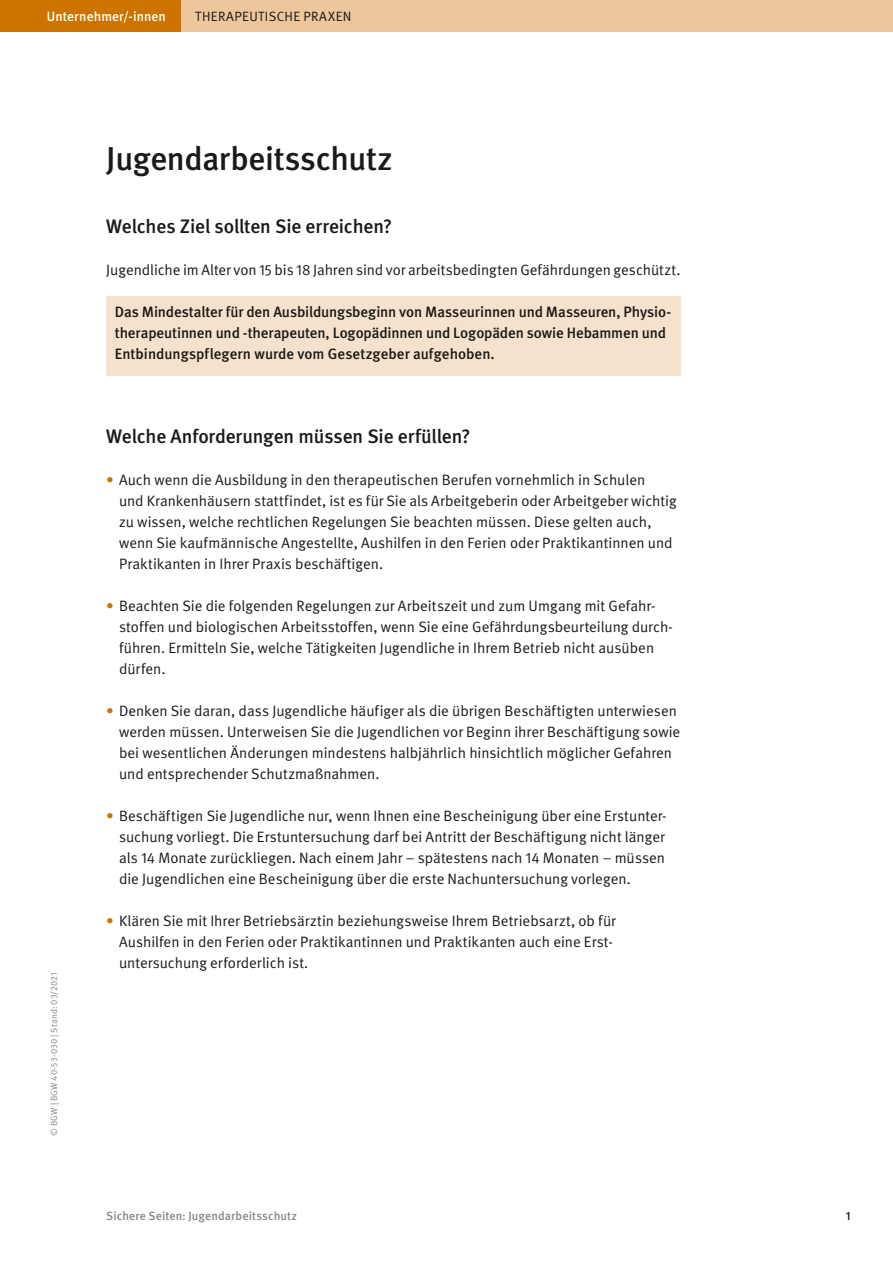
<style>
.page{position:relative;width:893px;height:1263px;background:#fff}
.page>*{position:absolute;margin:0;border:0;box-sizing:border-box;transform-origin:0 0}
.t1{font:500 33px "DGUV Meta";letter-spacing:-.01em;color:#1a1a18}
.t2{font:500 19.5px "DGUV Meta";letter-spacing:-.01em;color:#1a1a18}
.t3{font:15px/21px "DGUV Meta";color:#1a1a18}
.t4{font:500 15px/21px "DGUV Meta";letter-spacing:-.005em;color:#1a1a18}
.t5{font:13.5px "DGUV Meta";letter-spacing:.03em;color:#1a1a18}
.t6{font:500 13.5px "DGUV Meta";letter-spacing:.005em;color:#fff}
.t7{font:500 12px "DGUV Meta";letter-spacing:.01em;color:#878786}
.t8{font:500 12px "DGUV Meta";color:#1a1a18}
.t9{font:9px "DGUV Meta";letter-spacing:.025em;color:#878786}
.s1{color:#cc7300}
</style>
<div class="page">
<div style="left:180px;top:0;width:713px;height:32px;background:#edc69b"></div>
<div style="left:0;top:0;width:180px;height:32px;background:#cc7300"></div>
<div style="left:106px;top:296px;width:574px;height:80px;background:#f6e2cc"></div>
<p class="t6" style="left:47px;top:8px;width:121px">Unternehmer/-innen</p>
<p class="t5" style="left:195px;top:8px;width:158px">THERAPEUTISCHE PRAXEN</p>
<h1 class="t1" style="left:106px;top:139px;width:288px">Jugendarbeitsschutz</h1>
<h2 class="t2" style="left:106px;top:215px;width:287px">Welches Ziel sollten Sie erreichen?</h2>
<p class="t3" style="left:106px;top:259px;width:576px">Jugendliche im Alter von 15 bis 18 Jahren sind vor arbeitsbedingten Gefährdungen geschützt.</p>
<p class="t4" style="left:115px;top:302px;width:556px">Das Mindestalter für den Ausbildungsbeginn von Masseurinnen und Masseuren, Physio&shy;therapeutinnen und -therapeuten, Logopädinnen und Logopäden sowie Hebammen und<br>Entbindungspflegern wurde vom Gesetzgeber aufgehoben.</p>
<p class="t9" style="left:49px;top:1136px;width:165px;rotate:-90deg">© BGW | BGW 40-53-030 | Stand: 03/2021</p>
<h2 class="t2" style="left:106px;top:425px;width:366px">Welche Anforderungen müssen Sie erfüllen?</h2>
<p class="t3" style="left:119px;top:469px;width:559px;text-indent:-13px"><span class="s1">•</span> Auch wenn die Ausbildung in den therapeutischen Berufen vornehmlich in Schulen<br>und Krankenhäusern stattfindet, ist es für Sie als Arbeitgeberin oder Arbeitgeber wichtig zu wissen, welche rechtlichen Regelungen Sie beachten müssen. Diese gelten auch, wenn Sie kaufmännische Angestellte, Aushilfen in den Ferien oder Praktikantinnen und Praktikanten in Ihrer Praxis beschäftigen.</p>
<p class="t3" style="left:119px;top:595px;width:555px;text-indent:-13px"><span class="s1">•</span> Beachten Sie die folgenden Regelungen zur Arbeitszeit und zum Umgang mit Gefahr&shy;stoffen und biologischen Arbeitsstoffen, wenn Sie eine Gefährdungsbeurteilung durch&shy;führen. Ermitteln Sie, welche Tätigkeiten Jugendliche in Ihrem Betrieb nicht ausüben dürfen.</p>
<p class="t3" style="left:119px;top:700px;width:563px;text-indent:-13px"><span class="s1">•</span> Denken Sie daran, dass Jugendliche häufiger als die übrigen Beschäftigten unterwiesen werden müssen. Unterweisen Sie die Jugendlichen vor Beginn ihrer Beschäftigung sowie bei wesentlichen Änderungen mindestens halbjährlich hinsichtlich möglicher Gefahren und entsprechender Schutzmaßnahmen.</p>
<p class="t3" style="left:119px;top:805px;width:549px;text-indent:-13px"><span class="s1">•</span> Beschäftigen Sie Jugendliche nur, wenn Ihnen eine Bescheinigung über eine Erstunter&shy;suchung vorliegt. Die Erstuntersuchung darf bei Antritt der Beschäftigung nicht länger als 14 Monate zurückliegen. Nach einem Jahr – spätestens nach 14 Monaten – müssen die Jugendlichen eine Bescheinigung über die erste Nachuntersuchung vorlegen.</p>
<p class="t3" style="left:119px;top:910px;width:498px;text-indent:-13px"><span class="s1">•</span> Klären Sie mit Ihrer Betriebsärztin beziehungsweise Ihrem Betriebsarzt, ob für<br>Aushilfen in den Ferien oder Praktikantinnen und Praktikanten auch eine Erst&shy;untersuchung erforderlich ist.</p>
<p class="t7" style="left:106px;top:1209px;width:192px">Sichere Seiten: Jugendarbeitsschutz</p>
<p class="t8" style="left:846px;top:1209px;width:6px">1</p>
</div>
